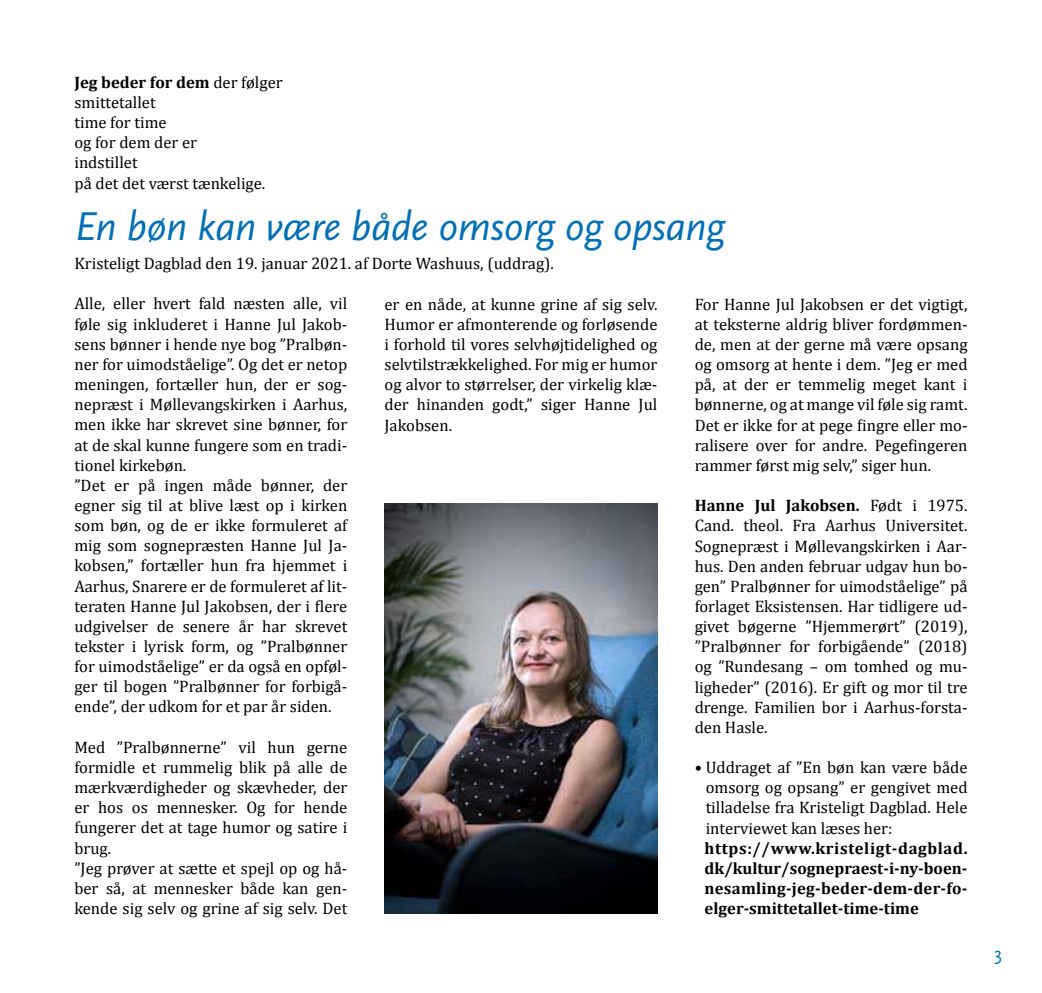
<style>
.page{position:relative;width:1042px;height:993px;background:#fff}
.page>*{position:absolute;margin:0;border:0;box-sizing:border-box;transform-origin:0 0}
.t1{font:italic 42px "Scala Sans";letter-spacing:-.005em;color:#006fb4}
.t2{font:19.25px "Scala Sans";color:#006fb4}
.t3{font:16.62px/20.1px "Cambria";color:#000;text-align:justify}
.t4{font:700 16.62px/20.1px "Cambria";color:#000;text-align:justify}
.s1{font-weight:700}
</style>
<div class="page">
<img style="left:384px;top:503px;width:273px;height:410px">
<p class="t3" style="left:74px;top:72px;width:210px;text-align:left"><span class="s1">Jeg beder for dem</span> der følger smittetallet<br>time for time<br>og for dem der er<br>indstillet<br>på det det værst tænkelige.</p>
<h1 class="t1" style="left:74px;top:203px;width:652px">En bøn kan være både omsorg og opsang</h1>
<p class="t3" style="left:74px;top:253px;width:481px">Kristeligt Dagblad den 19. januar 2021. af Dorte Washuus, (uddrag).</p>
<p class="t3" style="left:74px;top:293px;width:274px;text-align:left">Alle, eller hvert fald næsten alle, vil føle sig inkluderet i Hanne Jul Jakob&shy;sens bønner i hende nye bog ”Pralbøn&shy;ner for uimodståelige”. Og det er netop meningen, fortæller hun, der er sog&shy;nepræst i Møllevangskirken i Aarhus, men ikke har skrevet sine bønner, for at de skal kunne fungere som en tradi&shy;tionel kirkebøn.<br>”Det er på ingen måde bønner, der egner sig til at blive læst op i kirken som bøn, og de er ikke formuleret af mig som sognepræsten Hanne Jul Ja&shy;kobsen,” fortæller hun fra hjemmet i Aarhus, Snarere er de formuleret af lit&shy;teraten Hanne Jul Jakobsen, der i flere udgivelser de senere år har skrevet tekster i lyrisk form, og ”Pralbønner for uimodståelige” er da også en opføl&shy;ger til bogen ”Pralbønner for forbigå&shy;ende”, der udkom for et par år siden.</p>
<p class="t3" style="left:74px;top:736px;width:274px;text-align:left">Med ”Pralbønnerne” vil hun gerne formidle et rummelig blik på alle de mærkværdigheder og skævheder, der er hos os mennesker. Og for hende fungerer det at tage humor og satire i brug.<br>”Jeg prøver at sætte et spejl op og hå&shy;ber så, at mennesker både kan gen&shy;kende sig selv og grine af sig selv. Det</p>
<p class="t3" style="left:384px;top:294px;width:274px">er en nåde, at kunne grine af sig selv.<br>Humor er afmonterende og forløsende i forhold til vores selvhøjtidelighed og selvtilstrækkelighed. For mig er humor og alvor to størrelser, der virkelig klæ&shy;der hinanden godt,” siger Hanne Jul Jakobsen.</p>
<p class="t3" style="left:694px;top:294px;width:274px">For Hanne Jul Jakobsen er det vigtigt, at teksterne aldrig bliver fordømmen&shy;de, men at der gerne må være opsang og omsorg at hente i dem. ”Jeg er med på, at der er temmelig meget kant i bønnerne, og at mange vil føle sig ramt.<br>Det er ikke for at pege fingre eller mo&shy;ralisere over for andre. Pegefingeren rammer først mig selv,” siger hun.</p>
<p class="t3" style="left:694px;top:495px;width:274px"><span class="s1">Hanne Jul Jakobsen.</span> Født i 1975.<br>Cand. theol. Fra Aarhus Universitet.<br>Sognepræst i Møllevangskirken i Aar&shy;hus. Den anden februar udgav hun bo&shy;gen” Pralbønner for uimodståelige” på forlaget Eksistensen. Har tidligere ud&shy;givet bøgerne ”Hjemmerørt” (2019), ”Pralbønner for forbigående” (2018) og ”Rundesang – om tomhed og mu&shy;ligheder” (2016). Er gift og mor til tre drenge. Familien bor i Aarhus-forsta&shy;den Hasle.</p>
<p class="t3" style="left:706px;top:757px;width:263px;text-indent:-11px">• Uddraget af ”En bøn kan være både omsorg og opsang” er gengivet med tilladelse fra Kristeligt Dagblad. Hele interviewet kan læses her:</p>
<p class="t4" style="left:704px;top:837px;width:264px">https://www.kristeligt-dagblad. dk/kultur/sognepraest-i-ny-boen&shy;nesamling-jeg-beder-dem-der-fo&shy;elger-smittetallet-time-time</p>
<p class="t2" style="left:994px;top:943px;width:10px">3</p>
</div>
